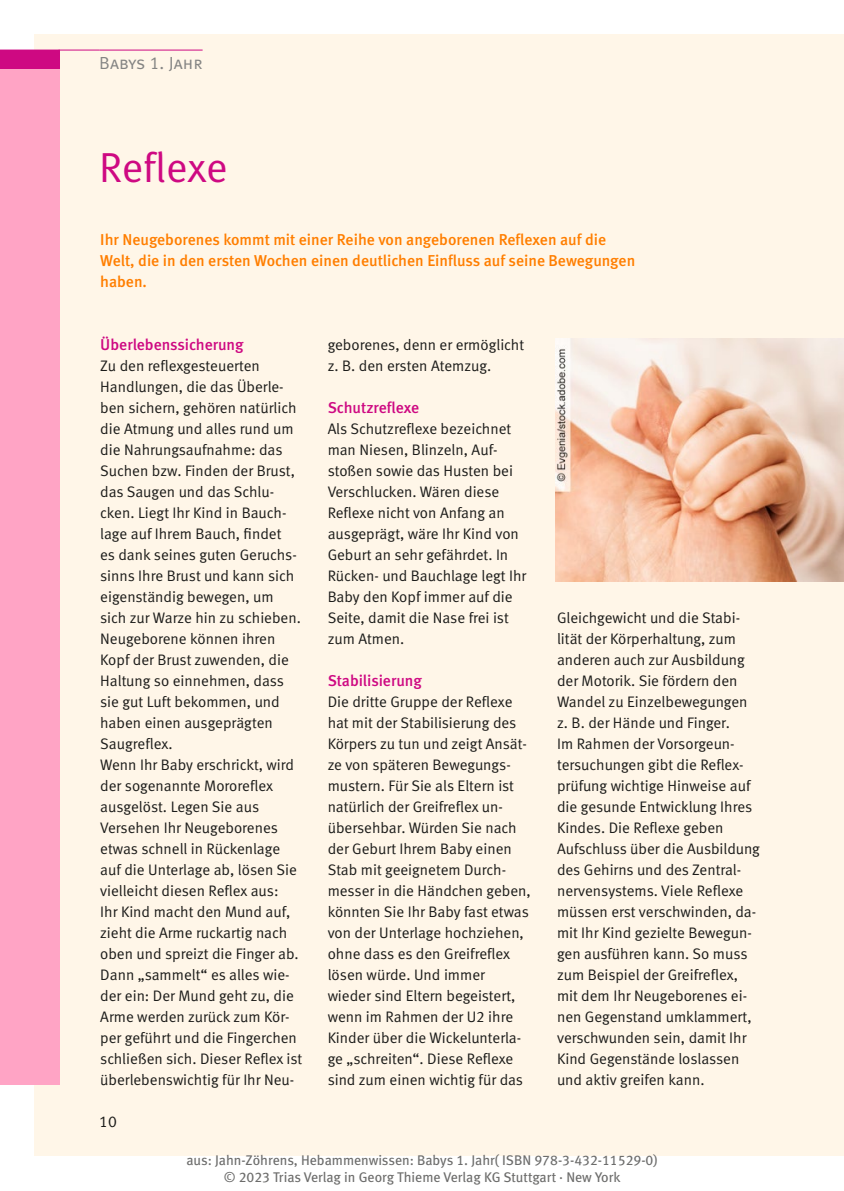
<style>
.page{position:relative;width:844px;height:1191px;background:#fff}
.page>*{position:absolute;margin:0;border:0;box-sizing:border-box;transform-origin:0 0}
.Feature_Head_1{font:42px "Meta Normal LF";letter-spacing:-.01em;color:#ce0982}
.t1{font:17.5px "Meta Normal LF Caps";color:#848483}
.Box_Feature_Vorspann{font:15.75px/21px "Meta Medium LF";color:#ff7e00}
.Feature_Head_2{font:15.75px "Meta Medium LF";color:#ce0982}
.t2{font:15.75px "Meta Normal LF";color:#1c1c1a}
.Box_Feature-Body{font:15.22px/21px "Meta Normal LF";color:#1c1c1a}
.t3{font:14px/16.8px "Meta Book LF";color:#6c6c6b;text-align:center}
</style>
<div class="page">
<div style="left:35px;top:35px;width:808px;height:1121px;background:#fff6e8"></div>
<div style="left:0;top:50px;width:60px;height:19px;background:#ce0982"></div>
<hr style="left:0;top:50px;width:99px;height:1px;background:#ce0982">
<div style="left:0;top:69px;width:60px;height:1015px;background:#ffa4c5"></div>
<hr style="left:99px;top:50px;width:103px;height:1px;background:#ce0982">
<img style="left:555px;top:338px;width:288px;height:243px">
<p class="t1" style="left:99px;top:53px;width:105px">Babys 1. Jahr</p>
<p class="Feature_Head_1" style="left:99px;top:143px;width:130px">Reflexe</p>
<p class="Box_Feature_Vorspann" style="left:100px;top:228px;width:536px">Ihr Neugeborenes kommt mit einer Reihe von angeborenen Reflexen auf die<br>Welt, die in den ersten Wochen einen deutlichen Einfluss auf seine Bewegungen haben.</p>
<p class="Feature_Head_2" style="left:100px;top:335px;width:145px">Überlebenssicherung</p>
<p class="Box_Feature-Body" style="left:100px;top:355px;width:202px">Zu den reflexgesteuerten<br>Handlungen, die das Überle&shy;ben sichern, gehören natürlich die Atmung und alles rund um die Nahrungsaufnahme: das<br>Suchen bzw. Finden der Brust, das Saugen und das Schlu&shy;cken. Liegt Ihr Kind in Bauch&shy;lage auf Ihrem Bauch, findet<br>es dank seines guten Geruchs&shy;sinns Ihre Brust und kann sich eigenständig bewegen, um sich zur Warze hin zu schieben.<br>Neugeborene können ihren<br>Kopf der Brust zuwenden, die<br>Haltung so einnehmen, dass sie gut Luft bekommen, und haben einen ausgeprägten<br>Saugreflex.</p>
<p class="Box_Feature-Body" style="left:100px;top:754px;width:203px">Wenn Ihr Baby erschrickt, wird der sogenannte Mororeflex ausgelöst. Legen Sie aus<br>Versehen Ihr Neugeborenes etwas schnell in Rückenlage auf die Unterlage ab, lösen Sie vielleicht diesen Reflex aus:<br>Ihr Kind macht den Mund auf, zieht die Arme ruckartig nach oben und spreizt die Finger ab.<br>Dann „sammelt“ es alles wie&shy;der ein: Der Mund geht zu, die<br>Arme werden zurück zum Kör&shy;per geführt und die Fingerchen schließen sich. Dieser Reflex ist überlebenswichtig für Ihr Neu-</p>
<p class="t2" style="left:99px;top:1112px;width:19px">10</p>
<p class="Box_Feature-Body" style="left:327px;top:334px;width:198px">geborenes, denn er ermöglicht z. B. den ersten Atemzug.</p>
<p class="Feature_Head_2" style="left:327px;top:398px;width:93px">Schutzreflexe</p>
<p class="Box_Feature-Body" style="left:327px;top:418px;width:200px">Als Schutzreflexe bezeichnet man Niesen, Blinzeln, Auf&shy;stoßen sowie das Husten bei<br>Verschlucken. Wären diese<br>Reflexe nicht von Anfang an ausgeprägt, wäre Ihr Kind von<br>Geburt an sehr gefährdet. In<br>Rücken- und Bauchlage legt Ihr<br>Baby den Kopf immer auf die<br>Seite, damit die Nase frei ist zum Atmen.</p>
<p class="Feature_Head_2" style="left:327px;top:671px;width:96px">Stabilisierung</p>
<p class="Box_Feature-Body" style="left:327px;top:691px;width:204px">Die dritte Gruppe der Reflexe hat mit der Stabilisierung des<br>Körpers zu tun und zeigt Ansät&shy;ze von späteren Bewegungs&shy;mustern. Für Sie als Eltern ist natürlich der Greifreflex un&shy;übersehbar. Würden Sie nach der Geburt Ihrem Baby einen<br>Stab mit geeignetem Durch&shy;messer in die Händchen geben, könnten Sie Ihr Baby fast etwas von der Unterlage hochziehen, ohne dass es den Greifreflex lösen würde. Und immer wieder sind Eltern begeistert, wenn im Rahmen der U2 ihre<br>Kinder über die Wickelunterla&shy;ge „schreiten“. Diese Reflexe sind zum einen wichtig für das</p>
<p class="Box_Feature-Body" style="left:557px;top:607px;width:192px">Gleichgewicht und die Stabi&shy;lität der Körperhaltung, zum anderen auch zur Ausbildung der Motorik. Sie fördern den<br>Wandel zu Einzelbewegungen z. B. der Hände und Finger.</p>
<p class="Box_Feature-Body" style="left:557px;top:733px;width:204px">Im Rahmen der Vorsorgeun&shy;tersuchungen gibt die Reflex&shy;prüfung wichtige Hinweise auf die gesunde Entwicklung Ihres<br>Kindes. Die Reflexe geben<br>Aufschluss über die Ausbildung des Gehirns und des Zentral&shy;nervensystems. Viele Reflexe müssen erst verschwinden, da&shy;mit Ihr Kind gezielte Bewegun&shy;gen ausführen kann. So muss zum Beispiel der Greifreflex, mit dem Ihr Neugeborenes ei&shy;nen Gegenstand umklammert, verschwunden sein, damit Ihr<br>Kind Gegenstände loslassen und aktiv greifen kann.</p>
<p class="t3" style="left:186px;top:1151px;width:472px">aus: Jahn-Zöhrens, Hebammenwissen: Babys 1. Jahr( ISBN 978-3-432-11529-0) © 2023 Trias Verlag in Georg Thieme Verlag KG Stuttgart · New York</p>
</div>
